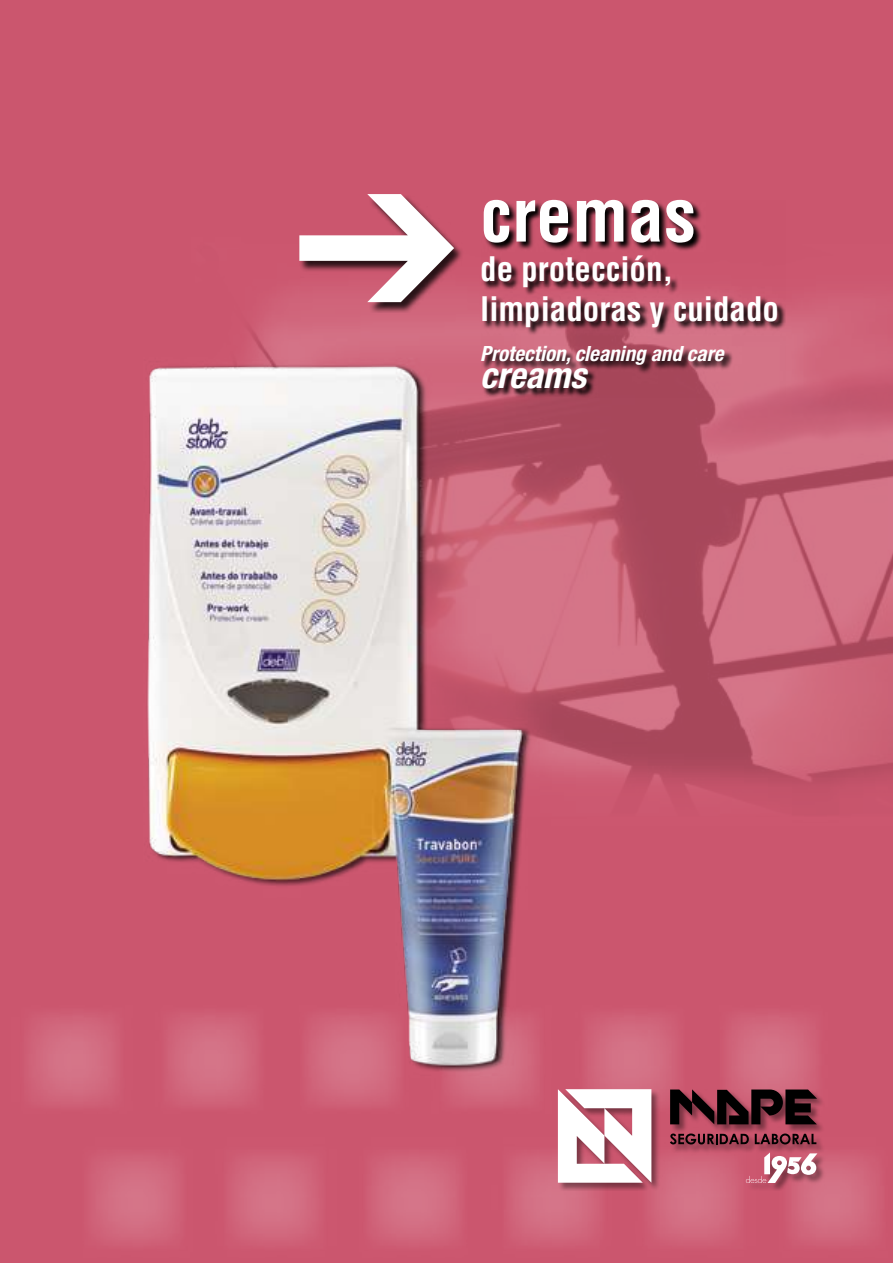
<style>
.page{position:relative;width:893px;height:1263px;background:#fff}
.page>*{position:absolute;margin:0;border:0;box-sizing:border-box;transform-origin:0 0}
.t1{font:700 condensed 72px "Helvetica";color:#fff}
.t2{font:italic 700 condensed 36px "Helvetica Neue LT Std";color:#fff}
.t3{font:700 condensed 33px/39.6px "Helvetica";color:#fff}
.t4{font:italic 700 condensed 21px "Helvetica Neue LT Std";color:#fff}
</style>
<div class="page">
<img style="left:0;top:0;width:893px;height:1263px">
<svg style="left:481px;top:200px;width:305px;height:197px"></svg>
<div style="left:299px;top:194px;width:165px;height:119px;background:#000;opacity:.8"></div>
<svg style="left:299px;top:194px;width:155px;height:108px"></svg>
<div style="left:558px;top:1089px;width:268px;height:102px;background:#000;opacity:.4"></div>
<svg style="left:746px;top:1152px;width:71px;height:30px"></svg>
<svg style="left:670px;top:1133px;width:79px;height:11px"></svg>
<svg style="left:755px;top:1133px;width:61px;height:11px"></svg>
<svg style="left:558px;top:1089px;width:93px;height:93px"></svg>
<svg style="left:670px;top:1089px;width:147px;height:35px"></svg>
<h1 class="t1" style="left:480px;top:170px;width:217px">cremas</h1>
<p class="t3" style="left:480px;top:249px;width:300px">de protección, limpiadoras y cuidado</p>
<p class="t4" style="left:480px;top:341px;width:245px">Protection, cleaning and care</p>
<p class="t2" style="left:480px;top:353px;width:107px">creams</p>
</div>
